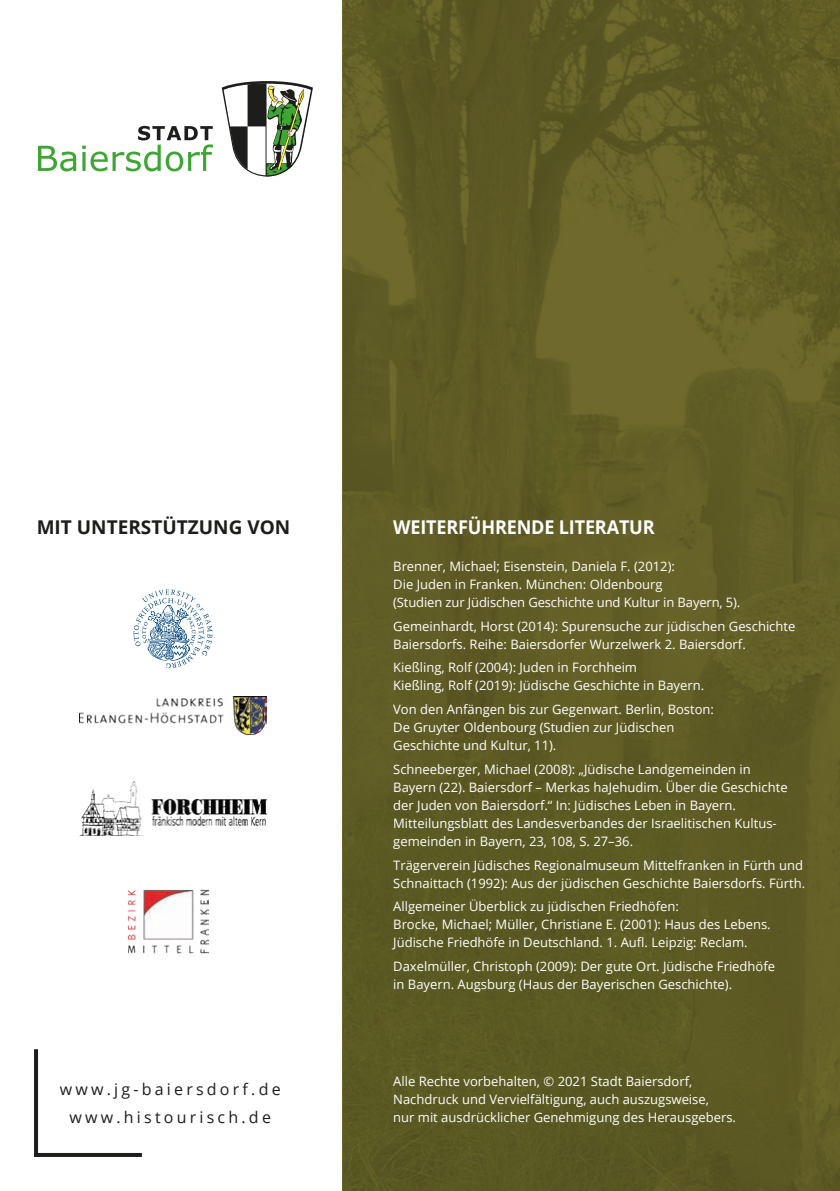
<style>
.page{position:relative;width:840px;height:1191px;background:#fff}
.page>*{position:absolute;margin:0;border:0;box-sizing:border-box;transform-origin:0 0}
.t1{font:700 19px "Open Sans";letter-spacing:-.01em;color:#fff;scale:.95 1}
.t2{font:700 19px "Open Sans";color:#1d1d1b}
.t3{font:16px/28px "Open Sans";letter-spacing:.2em;color:#1d1d1b;text-align:center}
.t4{font:13px/18px "Open Sans";color:#fff}
</style>
<div class="page">
<img style="left:342px;top:0;width:497px;height:1191px">
<img style="left:128px;top:889px;width:81px;height:65px">
<img style="left:80px;top:782px;width:188px;height:54px">
<img style="left:79px;top:696px;width:187px;height:38px">
<svg style="left:133px;top:590px;width:79px;height:78px"></svg>
<svg style="left:38px;top:146px;width:38px;height:25px"></svg>
<svg style="left:82px;top:126px;width:131px;height:45px"></svg>
<svg style="left:222px;top:81px;width:90px;height:96px"></svg>
<hr style="left:34px;top:1049px;width:4px;height:108px;background:#1d1d1b">
<hr style="left:34px;top:1153px;width:108px;height:4px;background:#1d1d1b">
<h1 class="t2" style="left:37px;top:514px;width:255px">MIT UNTERSTÜTZUNG VON</h1>
<h1 class="t1" style="left:393px;top:514px;width:276px">WEITERFÜHRENDE LITERATUR</h1>
<p class="t4" style="left:393px;top:557px;width:348px">Brenner, Michael; Eisenstein, Daniela F. (2012):<br>Die Juden in Franken. München: Oldenbourg<br>(Studien zur Jüdischen Geschichte und Kultur in Bayern, 5).</p>
<p class="t4" style="left:393px;top:616px;width:403px">Gemeinhardt, Horst (2014): Spurensuche zur jüdischen Geschichte<br>Baiersdorfs. Reihe: Baiersdorfer Wurzelwerk 2. Baiersdorf.</p>
<p class="t4" style="left:393px;top:658px;width:312px">Kießling, Rolf (2004): Juden in Forchheim<br>Kießling, Rolf (2019): Jüdische Geschichte in Bayern.</p>
<p class="t4" style="left:393px;top:700px;width:322px">Von den Anfängen bis zur Gegenwart. Berlin, Boston:<br>De Gruyter Oldenbourg (Studien zur Jüdischen<br>Geschichte und Kultur, 11).</p>
<p class="t4" style="left:393px;top:759px;width:396px">Schneeberger, Michael (2008): „Jüdische Landgemeinden in Bayern (22). Baiersdorf – Merkas haJehudim. Über die Geschichte der Juden von Baiersdorf.“ In: Jüdisches Leben in Bayern.<br>Mitteilungsblatt des Landesverbandes der Israelitischen Kultus&shy;gemeinden in Bayern, 23, 108, S. 27–36.</p>
<p class="t4" style="left:393px;top:855px;width:413px">Trägerverein Jüdisches Regionalmuseum Mittelfranken in Fürth und<br>Schnaittach (1992): Aus der jüdischen Geschichte Baiersdorfs. Fürth.</p>
<p class="t4" style="left:393px;top:897px;width:379px">Allgemeiner Überblick zu jüdischen Friedhöfen:<br>Brocke, Michael; Müller, Christiane E. (2001): Haus des Lebens.<br>Jüdische Friedhöfe in Deutschland. 1. Aufl. Leipzig: Reclam.</p>
<p class="t4" style="left:393px;top:957px;width:383px">Daxelmüller, Christoph (2009): Der gute Ort. Jüdische Friedhöfe in Bayern. Augsburg (Haus der Bayerischen Geschichte).</p>
<p class="t3" style="left:60px;top:1074px;width:222px">www.jg-baiersdorf.de www.histourisch.de</p>
<p class="t4" style="left:393px;top:1072px;width:344px">Alle Rechte vorbehalten, © 2021 Stadt Baiersdorf,<br>Nachdruck und Vervielfältigung, auch auszugsweise,<br>nur mit ausdrücklicher Genehmigung des Herausgebers.</p>
</div>
